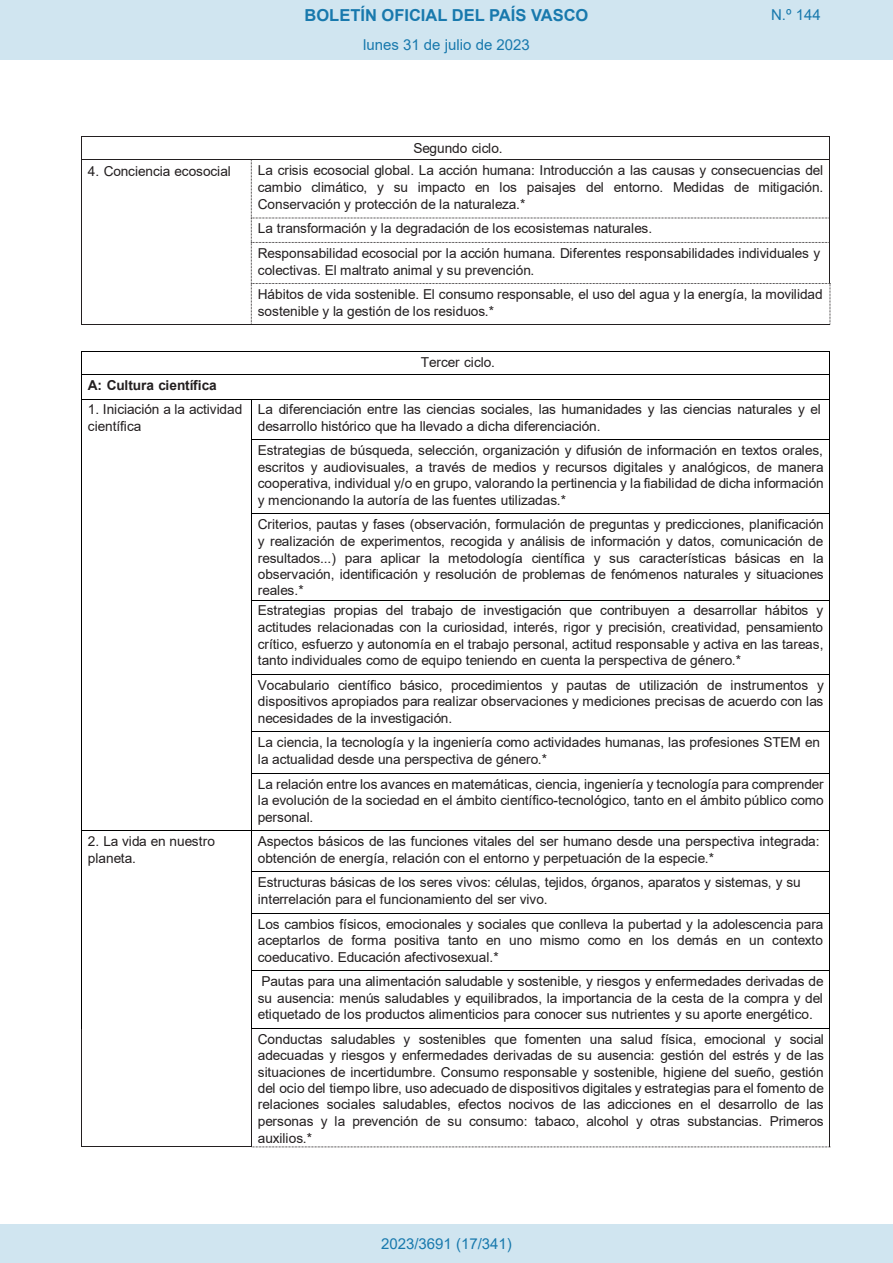
<style>
.page{position:relative;width:893px;height:1263px;background:#fff}
.page>*{position:absolute;margin:0;border:0;box-sizing:border-box;transform-origin:0 0}
.t1{font:700 16.5px "Arial";color:#1879ad}
.Paginacion_Centro{font:15px "Arial";color:#1879ad}
.t2{font:13.65px/16.5px "Arial";letter-spacing:-.005em;color:#231f20;text-align:justify}
.t3{font:700 13.65px "Arial";letter-spacing:-.005em;color:#231f20}
</style>
<div class="page">
<hr style="left:82px;top:136px;width:748px;height:1px;background:#231f20">
<svg style="left:81px;top:136px;width:1px;height:24px"></svg>
<hr style="left:82px;top:160px;width:169px;height:1px;background:#231f20">
<hr style="left:81px;top:160px;width:1px;height:58px;background:#231f20">
<svg style="left:81px;top:218px;width:1px;height:25px"></svg>
<hr style="left:81px;top:243px;width:1px;height:40px;background:#231f20">
<hr style="left:81px;top:284px;width:1px;height:41px;background:#231f20">
<hr style="left:82px;top:325px;width:169px;height:1px;background:#231f20">
<svg style="left:251px;top:137px;width:580px;height:188px"></svg>
<hr style="left:82px;top:351px;width:748px;height:1px;background:#000">
<hr style="left:82px;top:374px;width:748px;height:1px;background:#000">
<svg style="left:81px;top:351px;width:1px;height:48px"></svg>
<hr style="left:82px;top:399px;width:169px;height:1px;background:#000">
<hr style="left:252px;top:399px;width:578px;height:1px;background:#000">
<hr style="left:81px;top:399px;width:1px;height:40px;background:#000">
<hr style="left:251px;top:399px;width:1px;height:40px;background:#000">
<hr style="left:830px;top:399px;width:1px;height:40px;background:#000">
<hr style="left:252px;top:439px;width:578px;height:1px;background:#000">
<hr style="left:81px;top:440px;width:1px;height:74px;background:#000">
<hr style="left:251px;top:440px;width:1px;height:74px;background:#000">
<hr style="left:830px;top:440px;width:1px;height:74px;background:#000">
<hr style="left:252px;top:514px;width:578px;height:1px;background:#000">
<hr style="left:81px;top:514px;width:1px;height:86px;background:#000">
<hr style="left:251px;top:514px;width:1px;height:86px;background:#000">
<hr style="left:830px;top:514px;width:1px;height:86px;background:#000">
<hr style="left:252px;top:600px;width:578px;height:1px;background:#000">
<hr style="left:81px;top:600px;width:1px;height:74px;background:#000">
<hr style="left:251px;top:600px;width:1px;height:74px;background:#000">
<hr style="left:830px;top:600px;width:1px;height:74px;background:#000">
<hr style="left:252px;top:674px;width:578px;height:1px;background:#000">
<hr style="left:81px;top:674px;width:1px;height:57px;background:#000">
<hr style="left:251px;top:674px;width:1px;height:57px;background:#000">
<hr style="left:830px;top:674px;width:1px;height:57px;background:#000">
<hr style="left:252px;top:731px;width:578px;height:1px;background:#000">
<hr style="left:81px;top:732px;width:1px;height:41px;background:#000">
<hr style="left:251px;top:732px;width:1px;height:41px;background:#000">
<hr style="left:830px;top:732px;width:1px;height:41px;background:#000">
<hr style="left:252px;top:773px;width:578px;height:1px;background:#000">
<hr style="left:81px;top:773px;width:1px;height:57px;background:#000">
<hr style="left:251px;top:773px;width:1px;height:57px;background:#000">
<hr style="left:830px;top:773px;width:1px;height:57px;background:#000">
<hr style="left:82px;top:830px;width:169px;height:1px;background:#000">
<hr style="left:252px;top:830px;width:578px;height:1px;background:#000">
<hr style="left:81px;top:831px;width:1px;height:40px;background:#000">
<hr style="left:251px;top:831px;width:1px;height:40px;background:#000">
<hr style="left:830px;top:831px;width:1px;height:40px;background:#000">
<hr style="left:252px;top:871px;width:578px;height:1px;background:#000">
<hr style="left:81px;top:872px;width:1px;height:41px;background:#000">
<hr style="left:251px;top:872px;width:1px;height:41px;background:#000">
<hr style="left:830px;top:872px;width:1px;height:41px;background:#000">
<hr style="left:252px;top:913px;width:578px;height:1px;background:#000">
<hr style="left:81px;top:914px;width:1px;height:56px;background:#000">
<hr style="left:251px;top:914px;width:1px;height:56px;background:#000">
<hr style="left:830px;top:914px;width:1px;height:56px;background:#000">
<hr style="left:252px;top:970px;width:578px;height:1px;background:#000">
<hr style="left:81px;top:971px;width:1px;height:57px;background:#000">
<hr style="left:251px;top:971px;width:1px;height:57px;background:#000">
<hr style="left:830px;top:971px;width:1px;height:57px;background:#000">
<hr style="left:252px;top:1028px;width:578px;height:1px;background:#000">
<hr style="left:81px;top:1029px;width:1px;height:117px;background:#231f20">
<hr style="left:82px;top:1146px;width:169px;height:1px;background:#231f20">
<hr style="left:251px;top:1029px;width:1px;height:117px;background:#231f20">
<hr style="left:830px;top:1029px;width:1px;height:117px;background:#231f20">
<svg style="left:251px;top:1146px;width:580px;height:1px"></svg>
<div style="left:0;top:0;width:893px;height:60px;background:#d0e5f0"></div>
<div style="left:0;top:1225px;width:893px;height:38px;background:#d0e5f0"></div>
<p class="t1" style="left:305px;top:3px;width:285px">BOLETÍN OFICIAL DEL PAÍS VASCO</p>
<p class="Paginacion_Centro" style="left:771px;top:5px;width:51px">N.º 144</p>
<p class="Paginacion_Centro" style="left:363px;top:35px;width:168px">lunes 31 de julio de 2023</p>
<p class="t2" style="left:413px;top:140px;width:91px">Segundo ciclo.</p>
<p class="t2" style="left:88px;top:163px;width:145px">4. Conciencia ecosocial</p>
<p class="t2" style="left:258px;top:162px;width:567px">La crisis ecosocial global. La acción humana: Introducción a las causas y consecuencias del cambio climático, y su impacto en los paisajes del entorno. Medidas de mitigación.<br>Conservación y protección de la naturaleza.*</p>
<p class="t2" style="left:258px;top:216px;width:564px;line-height:24.5px">La transformación y la degradación de los ecosistemas naturales.<br>Responsabilidad ecosocial por la acción humana. Diferentes responsabilidades individuales y</p>
<p class="t2" style="left:258px;top:258px;width:566px;line-height:24.5px">colectivas. El maltrato animal y su prevención.<br>Hábitos de vida sostenible. El consumo responsable, el uso del agua y la energía, la movilidad</p>
<p class="t2" style="left:258px;top:303px;width:238px">sostenible y la gestión de los residuos.*</p>
<p class="t2" style="left:421px;top:354px;width:75px">Tercer ciclo.</p>
<p class="t3" style="left:88px;top:376px;width:130px">A: Cultura científica</p>
<p class="t2" style="left:88px;top:401px;width:156px">1. Iniciación a la actividad científica</p>
<p class="t2" style="left:258px;top:401px;width:564px">La diferenciación entre las ciencias sociales, las humanidades y las ciencias naturales y el desarrollo histórico que ha llevado a dicha diferenciación.</p>
<p class="t2" style="left:258px;top:442px;width:567px">Estrategias de búsqueda, selección, organización y difusión de información en textos orales, escritos y audiovisuales, a través de medios y recursos digitales y analógicos, de manera cooperativa, individual y/o en grupo, valorando la pertinencia y la fiabilidad de dicha información y mencionando la autoría de las fuentes utilizadas.*</p>
<p class="t2" style="left:258px;top:516px;width:568px">Criterios, pautas y fases (observación, formulación de preguntas y predicciones, planificación y realización de experimentos, recogida y análisis de información y datos, comunicación de resultados...) para aplicar la metodología científica y sus características básicas en la observación, identificación y resolución de problemas de fenómenos naturales y situaciones reales.*</p>
<p class="t2" style="left:258px;top:602px;width:567px">Estrategias propias del trabajo de investigación que contribuyen a desarrollar hábitos y actitudes relacionadas con la curiosidad, interés, rigor y precisión, creatividad, pensamiento crítico, esfuerzo y autonomía en el trabajo personal, actitud responsable y activa en las tareas, tanto individuales como de equipo teniendo en cuenta la perspectiva de género.*</p>
<p class="t2" style="left:258px;top:676px;width:567px">Vocabulario científico básico, procedimientos y pautas de utilización de instrumentos y dispositivos apropiados para realizar observaciones y mediciones precisas de acuerdo con las necesidades de la investigación.</p>
<p class="t2" style="left:258px;top:734px;width:564px;line-height:17px">La ciencia, la tecnología y la ingeniería como actividades humanas, las profesiones STEM en la actualidad desde una perspectiva de género.*</p>
<p class="t2" style="left:258px;top:775px;width:568px">La relación entre los avances en matemáticas, ciencia, ingeniería y tecnología para comprender la evolución de la sociedad en el ámbito científico-tecnológico, tanto en el ámbito público como personal.</p>
<p class="t2" style="left:88px;top:833px;width:129px">2. La vida en nuestro planeta.</p>
<p class="t2" style="left:258px;top:833px;width:563px">Aspectos básicos de las funciones vitales del ser humano desde una perspectiva integrada: obtención de energía, relación con el entorno y perpetuación de la especie.*</p>
<p class="t2" style="left:258px;top:874px;width:545px;line-height:17px">Estructuras básicas de los seres vivos: células, tejidos, órganos, aparatos y sistemas, y su interrelación para el funcionamiento del ser vivo.</p>
<p class="t2" style="left:258px;top:915px;width:567px">Los cambios físicos, emocionales y sociales que conlleva la pubertad y la adolescencia para aceptarlos de forma positiva tanto en uno mismo como en los demás en un contexto coeducativo. Educación afectivosexual.*</p>
<p class="t2" style="left:258px;top:973px;width:567px">Pautas para una alimentación saludable y sostenible, y riesgos y enfermedades derivadas de su ausencia: menús saludables y equilibrados, la importancia de la cesta de la compra y del etiquetado de los productos alimenticios para conocer sus nutrientes y su aporte energético.</p>
<p class="t2" style="left:258px;top:1030px;width:568px">Conductas saludables y sostenibles que fomenten una salud física, emocional y social adecuadas y riesgos y enfermedades derivadas de su ausencia: gestión del estrés y de las situaciones de incertidumbre. Consumo responsable y sostenible, higiene del sueño, gestión del ocio del tiempo libre, uso adecuado de dispositivos digitales y estrategias para el fomento de relaciones sociales saludables, efectos nocivos de las adicciones en el desarrollo de las personas y la prevención de su consumo: tabaco, alcohol y otras substancias. Primeros auxilios.*</p>
<p class="Paginacion_Centro" style="left:381px;top:1234px;width:132px">2023/3691 (17/341)</p>
</div>
